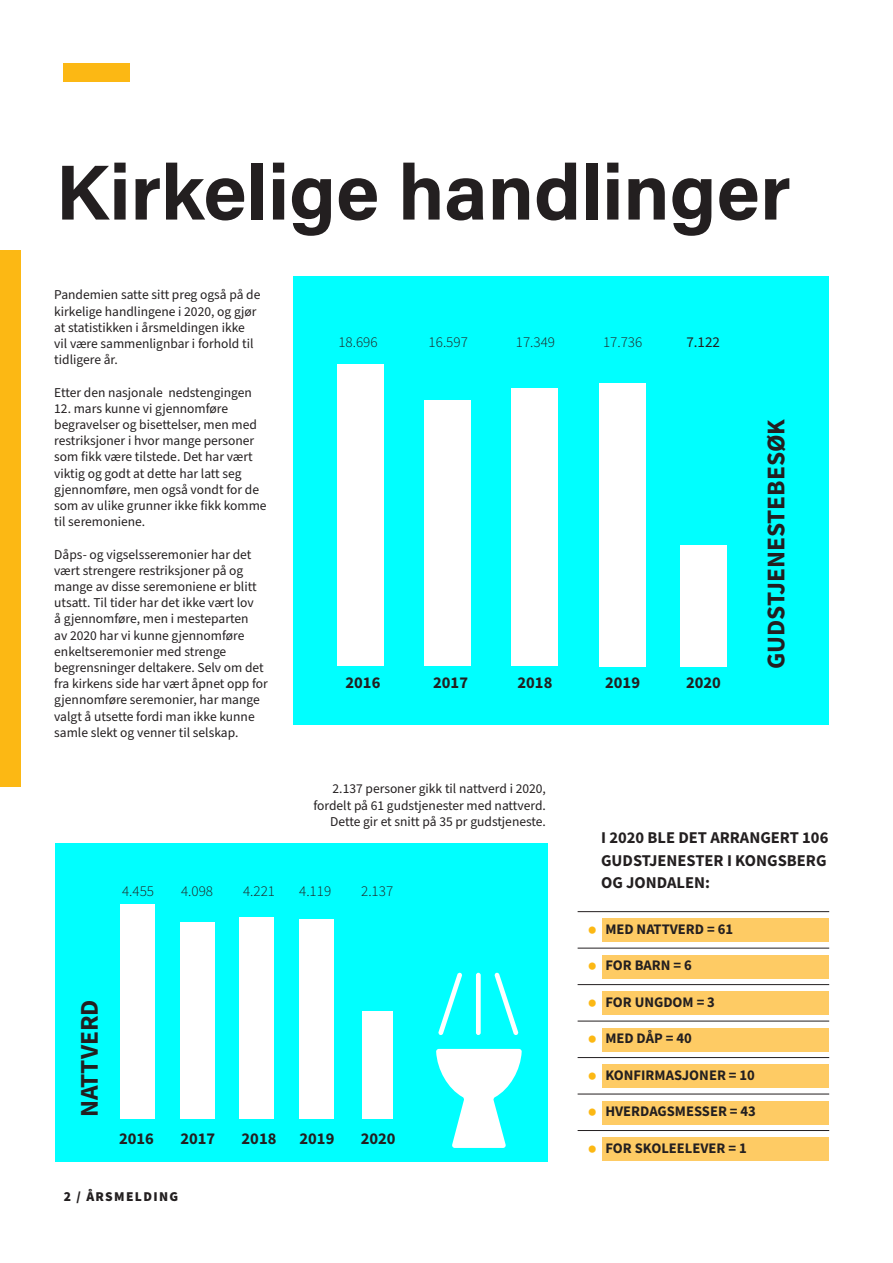
<style>
.page{position:relative;width:893px;height:1263px;background:#fff}
.page>*{position:absolute;margin:0;border:0;box-sizing:border-box;transform-origin:0 0}
.Titles{font:700 78px "Acumin Pro";color:#231f20}
.Images_Description{font:700 25.5px "Source Sans Pro";color:#231f20}
.Images_Description-2{font:700 16.5px/22.5px "Source Sans Pro";color:#231f20;text-align:justify}
.Pull_Quote_-_Black{font:700 16.5px "Source Sans Pro";color:#231f20}
.Pull_Quote_-_Black-2{font:300 15px "Source Sans Pro";color:#231f20}
.Pull_Quote_-_Black-3{font:15px "Source Sans Pro";color:#231f20}
.t1{font:700 14.55px "Source Sans Pro";color:#231f20}
.Body_Text{font:13.5px/16.2px "Source Sans Pro";color:#231f20}
.t2{font:900 13.5px "Source Sans Pro";letter-spacing:.1em;color:#231f20}
.s1{font-size:26.25px;color:#fcb814}
</style>
<div class="page">
<div style="left:63px;top:64px;width:66px;height:18px;background:#fcb814"></div>
<div style="left:0;top:251px;width:20px;height:536px;background:#fcb814"></div>
<div style="left:55px;top:843px;width:492px;height:319px;background:#0ff"></div>
<div style="left:293px;top:276px;width:536px;height:448px;background:#0ff"></div>
<div style="left:512px;top:388px;width:46px;height:278px;background:#fff"></div>
<div style="left:599px;top:383px;width:46px;height:283px;background:#fff"></div>
<div style="left:337px;top:365px;width:47px;height:301px;background:#fff"></div>
<div style="left:425px;top:401px;width:46px;height:265px;background:#fff"></div>
<div style="left:240px;top:917px;width:34px;height:202px;background:#fff"></div>
<div style="left:300px;top:919px;width:34px;height:200px;background:#fff"></div>
<div style="left:362px;top:1012px;width:31px;height:107px;background:#fff"></div>
<div style="left:180px;top:922px;width:34px;height:197px;background:#fff"></div>
<div style="left:120px;top:904px;width:34px;height:215px;background:#fff"></div>
<div style="left:680px;top:545px;width:46px;height:122px;background:#fff"></div>
<svg style="left:436px;top:1049px;width:86px;height:99px"></svg>
<svg style="left:494px;top:972px;width:24px;height:63px"></svg>
<div style="left:476px;top:973px;width:5px;height:62px;background:#fff;border-radius:2px"></div>
<svg style="left:438px;top:972px;width:24px;height:63px"></svg>
<div style="left:602px;top:918px;width:227px;height:24px;background:#fecb64"></div>
<hr style="left:578px;top:911px;width:251px;height:1px;background:#231f20">
<div style="left:602px;top:955px;width:227px;height:23px;background:#fecb64"></div>
<hr style="left:578px;top:948px;width:251px;height:1px;background:#231f20">
<div style="left:602px;top:991px;width:227px;height:24px;background:#fecb64"></div>
<hr style="left:578px;top:984px;width:251px;height:1px;background:#231f20">
<div style="left:602px;top:1028px;width:227px;height:23px;background:#fecb64"></div>
<hr style="left:578px;top:1021px;width:251px;height:1px;background:#231f20">
<div style="left:602px;top:1064px;width:227px;height:24px;background:#fecb64"></div>
<hr style="left:578px;top:1057px;width:251px;height:1px;background:#231f20">
<div style="left:602px;top:1101px;width:227px;height:23px;background:#fecb64"></div>
<hr style="left:578px;top:1094px;width:251px;height:1px;background:#231f20">
<div style="left:602px;top:1137px;width:227px;height:24px;background:#fecb64"></div>
<hr style="left:578px;top:1130px;width:251px;height:1px;background:#231f20">
<p class="Titles" style="left:56px;top:137px;width:737px">Kirkelige handlinger</p>
<p class="Body_Text" style="left:54px;top:287px;width:208px">Pandemien satte sitt preg også på de kirkelige handlingene i 2020, og gjør at statistikken i årsmeldingen ikke vil være sammenlignbar i forhold til tidligere år.</p>
<p class="Body_Text" style="left:54px;top:384px;width:199px">Etter den nasjonale nedstengingen</p>
<p class="Body_Text" style="left:54px;top:401px;width:214px">12. mars kunne vi gjennomføre begravelser og bisettelser, men med restriksjoner i hvor mange personer som fikk være tilstede. Det har vært viktig og godt at dette har latt seg gjennomføre, men også vondt for de som av ulike grunner ikke fikk komme til seremoniene.</p>
<p class="Body_Text" style="left:54px;top:546px;width:215px">Dåps- og vigselsseremonier har det vært strengere restriksjoner på og mange av disse seremoniene er blitt utsatt. Til tider har det ikke vært lov<br>å gjennomføre, men i mesteparten<br>av 2020 har vi kunne gjennomføre enkeltseremonier med strenge begrensninger deltakere. Selv om det fra kirkens side har vært åpnet opp for gjennomføre seremonier, har mange valgt å utsette fordi man ikke kunne samle slekt og venner til selskap.</p>
<p class="Pull_Quote_-_Black-2" style="left:338px;top:333px;width:41px">18.696</p>
<p class="Pull_Quote_-_Black-2" style="left:429px;top:333px;width:41px">16.597</p>
<p class="Pull_Quote_-_Black-2" style="left:516px;top:333px;width:41px">17.349</p>
<p class="Pull_Quote_-_Black-2" style="left:603px;top:333px;width:41px">17.736</p>
<p class="Pull_Quote_-_Black-3" style="left:686px;top:332px;width:35px">7.122</p>
<p class="Pull_Quote_-_Black" style="left:346px;top:671px;width:36px">2016</p>
<p class="Pull_Quote_-_Black" style="left:433px;top:671px;width:36px">2017</p>
<p class="Pull_Quote_-_Black" style="left:518px;top:671px;width:36px">2018</p>
<p class="Pull_Quote_-_Black" style="left:605px;top:671px;width:36px">2019</p>
<p class="Pull_Quote_-_Black" style="left:686px;top:671px;width:36px">2020</p>
<p class="Body_Text" style="left:313px;top:781px;width:234px;text-align:right">2.137 personer gikk til nattverd i 2020, fordelt på 61 gudstjenester med nattverd.<br>Dette gir et snitt på 35 pr gudstjeneste.</p>
<p class="Images_Description" style="left:759px;top:669px;width:252px;rotate:-90deg">GUDSTJENESTEBESØK</p>
<p class="Pull_Quote_-_Black-2" style="left:122px;top:882px;width:34px">4.455</p>
<p class="Pull_Quote_-_Black-2" style="left:181px;top:882px;width:34px">4.098</p>
<p class="Pull_Quote_-_Black-2" style="left:243px;top:882px;width:34px">4.221</p>
<p class="Pull_Quote_-_Black-2" style="left:299px;top:882px;width:34px">4.119</p>
<p class="Pull_Quote_-_Black-2" style="left:361px;top:882px;width:34px">2.137</p>
<p class="Images_Description" style="left:72px;top:1117px;width:120px;rotate:-90deg">NATTVERD</p>
<p class="Pull_Quote_-_Black" style="left:119px;top:1127px;width:36px">2016</p>
<p class="Pull_Quote_-_Black" style="left:180px;top:1127px;width:36px">2017</p>
<p class="Pull_Quote_-_Black" style="left:242px;top:1127px;width:36px">2018</p>
<p class="Pull_Quote_-_Black" style="left:300px;top:1127px;width:36px">2019</p>
<p class="Pull_Quote_-_Black" style="left:361px;top:1127px;width:36px">2020</p>
<p class="t2" style="left:64px;top:1187px;width:116px">2 / ÅRSMELDING</p>
<p class="Images_Description-2" style="left:601px;top:826px;width:229px">I 2020 BLE DET ARRANGERT 106<br>GUDSTJENESTER I KONGSBERG OG JONDALEN:</p>
<p class="t1" style="left:588px;top:919px;width:147px"><span class="s1">•</span> MED NATTVERD = 61</p>
<p class="t1" style="left:588px;top:956px;width:105px"><span class="s1">•</span> FOR BARN = 6</p>
<p class="t1" style="left:588px;top:992px;width:129px"><span class="s1">•</span> FOR UNGDOM = 3</p>
<p class="t1" style="left:588px;top:1029px;width:105px"><span class="s1">•</span> MED DÅP = 40</p>
<p class="t1" style="left:588px;top:1065px;width:169px"><span class="s1">•</span> KONFIRMASJONER = 10</p>
<p class="t1" style="left:588px;top:1101px;width:170px"><span class="s1">•</span> HVERDAGSMESSER = 43</p>
<p class="t1" style="left:588px;top:1138px;width:160px"><span class="s1">•</span> FOR SKOLEELEVER = 1</p>
</div>
